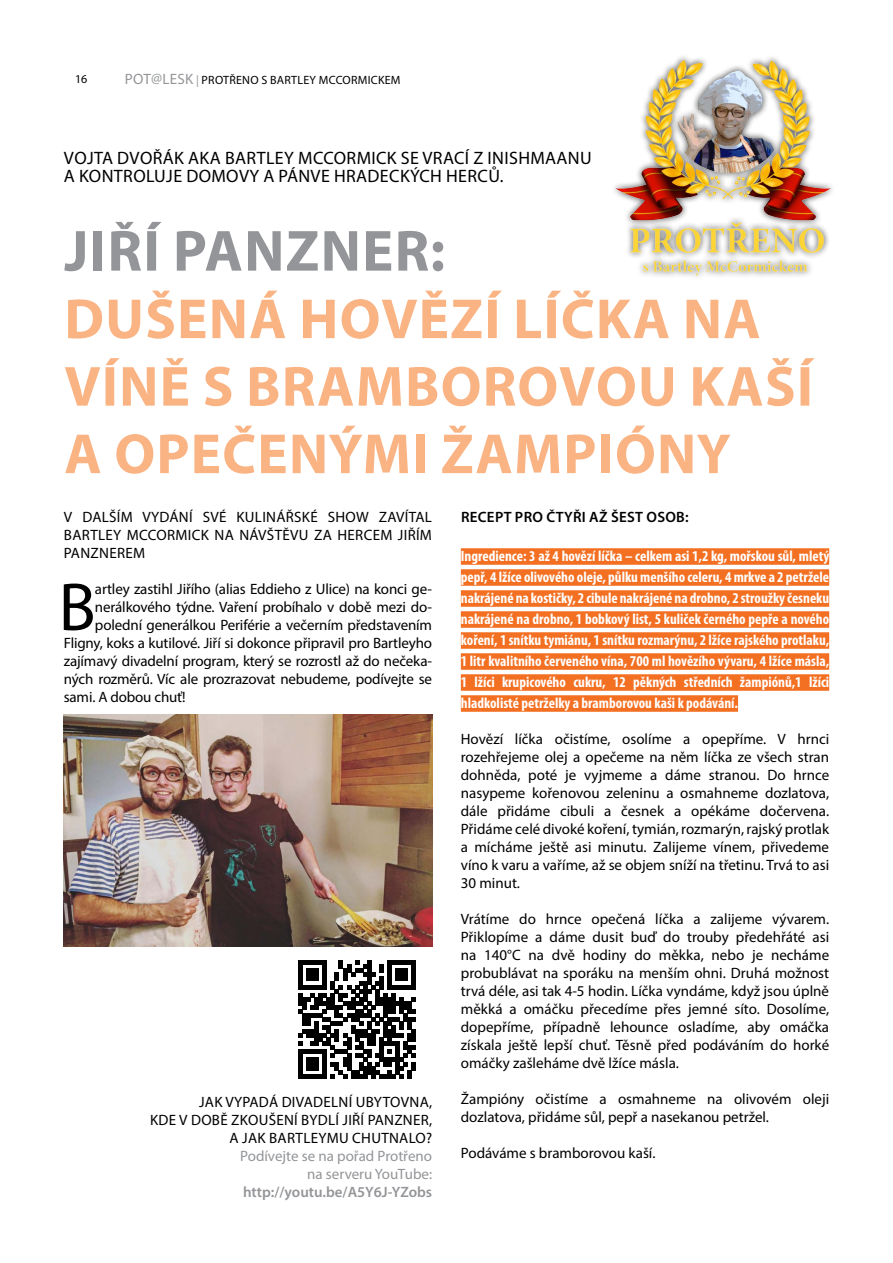
<style>
.page{position:relative;width:893px;height:1263px;background:#fff}
.page>*{position:absolute;margin:0;border:0;box-sizing:border-box;transform-origin:0 0}
.t1{font:68.4px "Myriad Pro";color:#000}
.t2{font:700 58.5px "Myriad Pro";letter-spacing:.02em;color:#939598}
.t3{font:700 57px/67.5px "Myriad Pro";letter-spacing:.02em;color:#fab383}
.t4{font:18px/18px "Myriad Pro";letter-spacing:.02em;color:#000}
.t5{font:15px/18px "Myriad Pro";letter-spacing:-.005em;color:#000;text-align:justify}
.t6{font:700 condensed 15px/21px "Myriad Pro";color:#fff;text-align:justify}
.t7{font:15px/18px "Myriad Pro";letter-spacing:.02em;color:#000;text-align:right}
.t8{font:15px/18px "Myriad Pro";color:#939598;text-align:right}
.t9{font:600 15px "Myriad Pro";color:#939598}
.t10{font:600 15px "Myriad Pro";letter-spacing:.02em;color:#000}
.t11{font:12px "Myriad Pro";letter-spacing:.02em;color:#000}
.s1{font-size:15px;color:#939598}
.s2{color:#939598}
</style>
<div class="page">
<img style="left:64px;top:714px;width:368px;height:232px">
<img style="left:614px;top:56px;width:218px;height:221px">
<svg style="left:298px;top:961px;width:118px;height:117px"></svg>
<div style="left:461px;top:548px;width:368px;height:17px;background:#f36f21"></div>
<div style="left:461px;top:569px;width:368px;height:17px;background:#f36f21"></div>
<div style="left:461px;top:590px;width:368px;height:17px;background:#f36f21"></div>
<div style="left:461px;top:611px;width:368px;height:17px;background:#f36f21"></div>
<div style="left:461px;top:632px;width:368px;height:17px;background:#f36f21"></div>
<div style="left:461px;top:653px;width:368px;height:17px;background:#f36f21"></div>
<div style="left:461px;top:674px;width:368px;height:17px;background:#f36f21"></div>
<div style="left:461px;top:695px;width:277px;height:17px;background:#f36f21"></div>
<p class="t11" style="left:75px;top:72px;width:14px">16</p>
<p class="t11" style="left:125px;top:73px;width:277px"><span class="s1">POT@LESK</span> <span class="s2">|</span> PROTŘENO S BARTLEY MCCORMICKEM</p>
<p class="t4" style="left:64px;top:148px;width:529px">VOJTA DVOŘÁK AKA BARTLEY MCCORMICK SE VRACÍ Z INISHMAANU<br>A KONTROLUJE DOMOVY A PÁNVE HRADECKÝCH HERCŮ.</p>
<h2 class="t2" style="left:64px;top:213px;width:382px">JIŘÍ PANZNER:</h2>
<h3 class="t3" style="left:64px;top:283px;width:750px">DUŠENÁ HOVĚZÍ LÍČKA NA<br>VÍNĚ S BRAMBOROVOU KAŠÍ<br>A OPEČENÝMI ŽAMPIÓNY</h3>
<p class="t5" style="left:64px;top:508px;width:370px">V DALŠÍM VYDÁNÍ SVÉ KULINÁŘSKÉ SHOW ZAVÍTAL BARTLEY MCCORMICK NA NÁVŠTĚVU ZA HERCEM JIŘÍM PANZNEREM</p>
<h1 class="t1" style="left:59px;top:565px;width:39px">B</h1>
<p class="t5" style="left:95px;top:580px;width:339px">artley zastihl Jiřího (alias Eddieho z Ulice) na konci ge-</p>
<p class="t5" style="left:95px;top:598px;width:339px">nerálkového týdne. Vaření probíhalo v době mezi do-</p>
<p class="t5" style="left:95px;top:616px;width:339px">polední generálkou Periférie a večerním představením</p>
<p class="t5" style="left:64px;top:634px;width:370px">Fligny, koks a kutilové. Jiří si dokonce připravil pro Bartleyho</p>
<p class="t5" style="left:64px;top:652px;width:370px">zajímavý divadelní program, který se rozrostl až do nečeka-</p>
<p class="t5" style="left:64px;top:670px;width:370px">ných rozměrů. Víc ale prozrazovat nebudeme, podívejte se</p>
<p class="t5" style="left:64px;top:688px;width:123px">sami. A dobou chuť!</p>
<p class="t7" style="left:150px;top:1092px;width:283px">JAK VYPADÁ DIVADELNÍ UBYTOVNA,<br>KDE V DOBĚ ZKOUŠENÍ BYDLÍ JIŘÍ PANZNER,<br>A JAK BARTLEYMU CHUTNALO?</p>
<p class="t8" style="left:240px;top:1146px;width:193px">Podívejte se na pořad Protřeno na serveru YouTube:</p>
<p class="t9" style="left:243px;top:1182px;width:191px">http://youtu.be/A5Y6J-YZobs</p>
<p class="t10" style="left:461px;top:507px;width:229px">RECEPT PRO ČTYŘI AŽ ŠEST OSOB:</p>
<p class="t6" style="left:461px;top:545px;width:370px">Ingredience: 3 až 4 hovězí líčka – celkem asi 1,2 kg, mořskou sůl, mletý pepř, 4 lžíce olivového oleje, půlku menšího celeru, 4 mrkve a 2 petržele nakrájené na kostičky, 2 cibule nakrájené na drobno, 2 stroužky česneku nakrájené na drobno, 1 bobkový list, 5 kuliček černého pepře a nového koření, 1 snítku tymiánu, 1 snítku rozmarýnu, 2 lžíce rajského protlaku, 1 litr kvalitního červeného vína, 700 ml hovězího vývaru, 4 lžíce másla, 1 lžíci krupicového cukru, 12 pěkných středních žampiónů,1 lžíci hladkolisté petrželky a bramborovou kaši k podávání.</p>
<p class="t5" style="left:461px;top:730px;width:370px">Hovězí líčka očistíme, osolíme a opepříme. V hrnci rozehřejeme olej a opečeme na něm líčka ze všech stran dohněda, poté je vyjmeme a dáme stranou. Do hrnce nasypeme kořenovou zeleninu a osmahneme dozlatova, dále přidáme cibuli a česnek a opékáme dočervena.<br>Přidáme celé divoké koření, tymián, rozmarýn, rajský protlak a mícháme ještě asi minutu. Zalijeme vínem, přivedeme víno k varu a vaříme, až se objem sníží na třetinu. Trvá to asi 30 minut.</p>
<p class="t5" style="left:461px;top:910px;width:370px">Vrátíme do hrnce opečená líčka a zalijeme vývarem.<br>Přiklopíme a dáme dusit buď do trouby předehřáté asi na 140°C na dvě hodiny do měkka, nebo je necháme probublávat na sporáku na menším ohni. Druhá možnost trvá déle, asi tak 4-5 hodin. Líčka vyndáme, když jsou úplně měkká a omáčku přecedíme přes jemné síto. Dosolíme, dopepříme, případně lehounce osladíme, aby omáčka získala ještě lepší chuť. Těsně před podáváním do horké omáčky zašleháme dvě lžíce másla.</p>
<p class="t5" style="left:461px;top:1090px;width:370px">Žampióny očistíme a osmahneme na olivovém oleji dozlatova, přidáme sůl, pepř a nasekanou petržel.</p>
<p class="t5" style="left:461px;top:1144px;width:196px">Podáváme s bramborovou kaší.</p>
</div>
